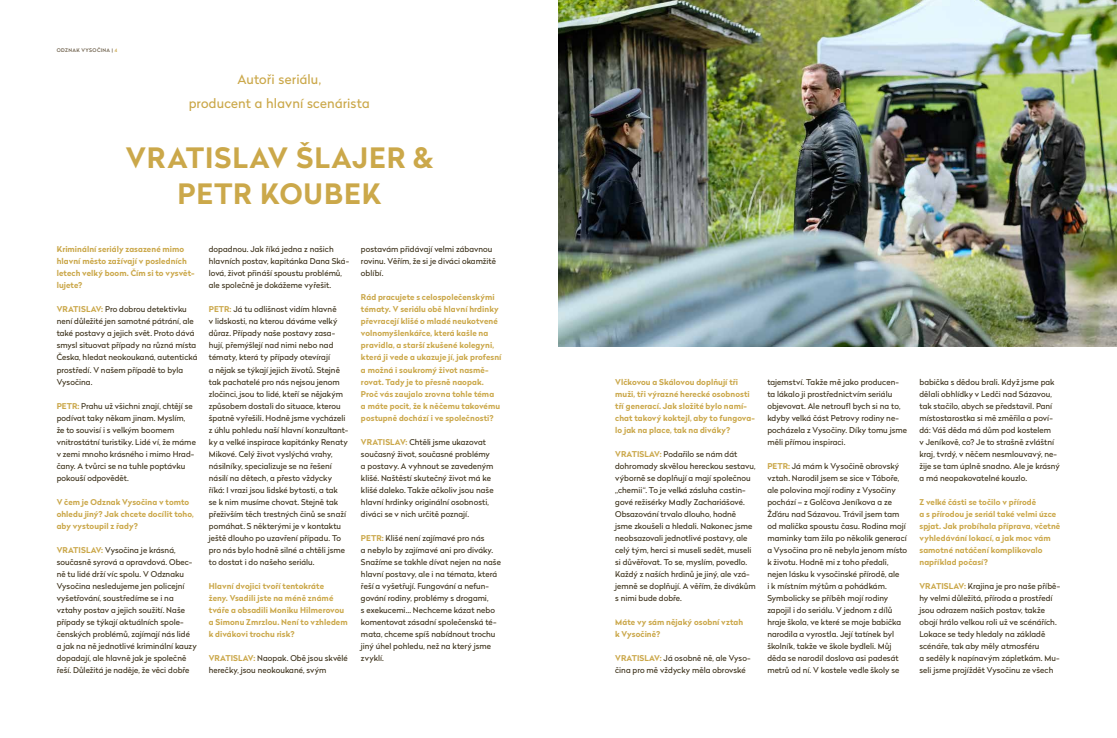
<style>
.page{position:relative;width:1117px;height:738px;background:#fff}
.page>*{position:absolute;margin:0;border:0;box-sizing:border-box;transform-origin:0 0}
.t1{font:700 28px/36px "Radikal";letter-spacing:.04em;color:#cba84a;text-align:center}
.t2{font:13px/24px "Radikal";letter-spacing:.01em;color:#cba84a;text-align:center}
.t3{font:8px/12px "Radikal";letter-spacing:.005em;color:#3d321b}
.t4{font:700 8px/12px "Radikal";letter-spacing:.01em;color:#cba84b}
.t5{font:500 5px "Radikal";letter-spacing:.07em;color:#6d5f4a}
.s1{color:#cba84b}
.s2{font-weight:700;color:#cba84b}
</style>
<div class="page">
<img style="left:558px;top:0;width:559px;height:346px">
<p class="t5" style="left:57px;top:47px;width:62px">ODZNAK VYSOČINA | <span class="s1">4</span></p>
<h2 class="t2" style="left:189px;top:67px;width:183px">Autoři seriálu,<br>producent a hlavní scenárista</h2>
<h1 class="t1" style="left:126px;top:139px;width:309px">VRATISLAV ŠLAJER &amp;<br>PETR KOUBEK</h1>
<p class="t4" style="left:57px;top:243px;width:139px">Kriminální seriály zasazené mimo hlavní město zažívají v posledních letech velký boom. Čím si to vysvět&shy;lujete?</p>
<p class="t3" style="left:57px;top:303px;width:142px"><span class="s2">VRATISLAV:</span> Pro dobrou detektivku není důležité jen samotné pátrání, ale také postavy a jejich svět. Proto dává smysl situovat případy na různá místa Česka, hledat neokoukaná, autentická prostředí. V našem případě to byla Vysočina.</p>
<p class="t3" style="left:57px;top:399px;width:141px"><span class="s2">PETR:</span> Prahu už všichni znají, chtějí se podívat taky někam jinam. Myslím,<br>že to souvisí i s velkým boomem vnitrostátní turistiky. Lidé ví, že máme v zemi mnoho krásného i mimo Hrad‑ čany. A tvůrci se na tuhle poptávku pokouší odpovědět.</p>
<p class="t4" style="left:57px;top:495px;width:139px">V čem je Odznak Vysočina v tomto ohledu jiný? Jak chcete docílit toho, aby vystoupil z řady?</p>
<p class="t3" style="left:57px;top:543px;width:142px"><span class="s2">VRATISLAV:</span> Vysočina je krásná, současně syrová a opravdová. Obec‑ ně tu lidé drží víc spolu. V Odznaku Vysočina nesledujeme jen policejní vyšetřování, soustředíme se i na vztahy postav a jejich soužití. Naše případy se týkají aktuálních spole‑ čenských problémů, zajímají nás lidé<br>a jak na ně jednotlivé kriminální kauzy dopadají, ale hlavně jak je společně řeší. Důležitá je naděje, že věci dobře</p>
<p class="t3" style="left:209px;top:243px;width:142px">dopadnou. Jak říká jedna z našich hlavních postav, kapitánka Dana Ská‑ lová, život přináší spoustu problémů, ale společně je dokážeme vyřešit.</p>
<p class="t3" style="left:209px;top:303px;width:141px"><span class="s2">PETR:</span> Já tu odlišnost vidím hlavně<br>v lidskosti, na kterou dáváme velký důraz. Případy naše postavy zasa‑ hují, přemýšlejí nad nimi nebo nad tématy, která ty případy otevírají<br>a nějak se týkají jejich životů. Stejně tak pachatelé pro nás nejsou jenom zločinci, jsou to lidé, kteří se nějakým způsobem dostali do situace, kterou špatně vyřešili. Hodně jsme vycházeli z úhlu pohledu naší hlavní konzultant‑ ky a velké inspirace kapitánky Renaty Mikové. Celý život vyslýchá vrahy, násilníky, specializuje se na řešení násilí na dětech, a přesto vždycky říká: I vrazi jsou lidské bytosti, a tak<br>se k nim musíme chovat. Stejně tak přeživším těch trestných činů se snaží pomáhat. S některými je v kontaktu ještě dlouho po uzavření případu. To pro nás bylo hodně silné a chtěli jsme to dostat i do našeho seriálu.</p>
<p class="t4" style="left:209px;top:579px;width:140px">Hlavní dvojici tvoří tentokráte<br>ženy. Vsadili jste na méně známé tváře a obsadili Moniku Hilmerovou a Simonu Zmrzlou. Není to vzhledem k divákovi trochu risk?</p>
<p class="t3" style="left:209px;top:651px;width:141px"><span class="s2">VRATISLAV:</span> Naopak. Obě jsou skvělé herečky, jsou neokoukané, svým</p>
<p class="t3" style="left:361px;top:243px;width:137px">postavám přidávají velmi zábavnou rovinu. Věřím, že si je diváci okamžitě oblíbí.</p>
<p class="t4" style="left:361px;top:291px;width:142px">Rád pracujete s celospolečenskými tématy. V seriálu obě hlavní hrdinky převracejí klišé o mladé neukotvené volnomyšlenkářce, která kašle na pravidla, a starší zkušené kolegyni, která ji vede a ukazuje jí, jak profesní a možná i soukromý život nasmě&shy;rovat. Tady je to přesně naopak.<br>Proč vás zaujalo zrovna tohle téma<br>a máte pocit, že k něčemu takovému postupně dochází i ve společnosti?</p>
<p class="t3" style="left:361px;top:435px;width:134px"><span class="s2">VRATISLAV:</span> Chtěli jsme ukazovat současný život, současné problémy a postavy. A vyhnout se zavedeným klišé. Naštěstí skutečný život má ke klišé daleko. Takže ačkoliv jsou naše hlavní hrdinky originální osobnosti, diváci se v nich určitě poznají.</p>
<p class="t3" style="left:361px;top:531px;width:141px"><span class="s2">PETR:</span> Klišé není zajímavé pro nás<br>a nebylo by zajímavé ani pro diváky.<br>Snažíme se takhle dívat nejen na naše hlavní postavy, ale i na témata, která řeší a vyšetřují. Fungování a nefun‑ gování rodiny, problémy s drogami,<br>s exekucemi… Nechceme kázat nebo komentovat zásadní společenská té‑ mata, chceme spíš nabídnout trochu jiný úhel pohledu, než na který jsme zvyklí.</p>
<p class="t4" style="left:615px;top:375px;width:141px">Vlčkovou a Skálovou doplňují tři muži, tři výrazné herecké osobnosti tří generací. Jak složité bylo namí&shy;chat takový koktejl, aby to fungova&shy;lo jak na place, tak na diváky?</p>
<p class="t3" style="left:615px;top:447px;width:142px"><span class="s2">VRATISLAV:</span> Podařilo se nám dát dohromady skvělou hereckou sestavu, výborně se doplňují a mají společnou „chemii“. To je velká zásluha castin‑ gové režisérky Madly Zachariášové.<br>Obsazování trvalo dlouho, hodně<br>jsme zkoušeli a hledali. Nakonec jsme neobsazovali jednotlivé postavy, ale celý tým, herci si museli sedět, museli si důvěřovat. To se, myslím, povedlo.<br>Každý z naších hrdinů je jiný, ale vzá‑ jemně se doplňují. A věřím, že divákům s nimi bude dobře.</p>
<p class="t4" style="left:615px;top:615px;width:130px">Máte vy sám nějaký osobní vztah k Vysočině?</p>
<p class="t3" style="left:615px;top:651px;width:137px"><span class="s2">VRATISLAV:</span> Já osobně ně, ale Vyso‑ čina pro mě vždycky měla obrovské</p>
<p class="t3" style="left:767px;top:375px;width:141px">tajemství. Takže mě jako producen‑ ta lákalo ji prostřednictvím seriálu objevovat. Ale netroufl bych si na to, kdyby velká část Petrovy rodiny ne‑ pocházela z Vysočiny. Díky tomu jsme měli přímou inspiraci.</p>
<p class="t3" style="left:767px;top:459px;width:141px"><span class="s2">PETR:</span> Já mám k Vysočině obrovský vztah. Narodil jsem se sice v Táboře, ale polovina mojí rodiny z Vysočiny pochází – z Golčova Jeníkova a ze Žďáru nad Sázavou. Trávil jsem tam od malička spoustu času. Rodina mojí maminky tam žila po několik generací a Vysočina pro ně nebyla jenom místo k životu. Hodně mi z toho předali, nejen lásku k vysočinské přírodě, ale<br>i k místním mýtům a pohádkám.<br>Symbolicky se příběh mojí rodiny zapojil i do seriálu. V jednom z dílů hraje škola, ve které se moje babička narodila a vyrostla. Její tatínek byl školník, takže ve škole bydleli. Můj děda se narodil doslova asi padesát metrů od ní. V kostele vedle školy se</p>
<p class="t3" style="left:919px;top:375px;width:142px">babička s dědou brali. Když jsme pak dělali obhlídky v Ledči nad Sázavou, tak stačilo, abych se představil. Paní místostarostka si mě změřila a poví‑ dá: Váš děda má dům pod kostelem<br>v Jeníkově, co? Je to strašně zvláštní kraj, tvrdý, v něčem nesmlouvavý, ne‑ žije se tam úplně snadno. Ale je krásný a má neopakovatelné kouzlo.</p>
<p class="t4" style="left:919px;top:495px;width:142px">Z velké části se točilo v přírodě<br>a s přírodou je seriál také velmi úzce spjat. Jak probíhala příprava, včetně vyhledávání lokací, a jak moc vám samotné natáčení komplikovalo například počasí?</p>
<p class="t3" style="left:919px;top:579px;width:142px"><span class="s2">VRATISLAV:</span> Krajina je pro naše příbě‑ hy velmi důležitá, příroda a prostředí jsou odrazem našich postav, takže obojí hrálo velkou roli už ve scénářích.<br>Lokace se tedy hledaly na základě scénáře, tak aby měly atmosféru<br>a seděly k napínavým zápletkám. Mu‑ seli jsme projíždět Vysočinu ze všech</p>
</div>
